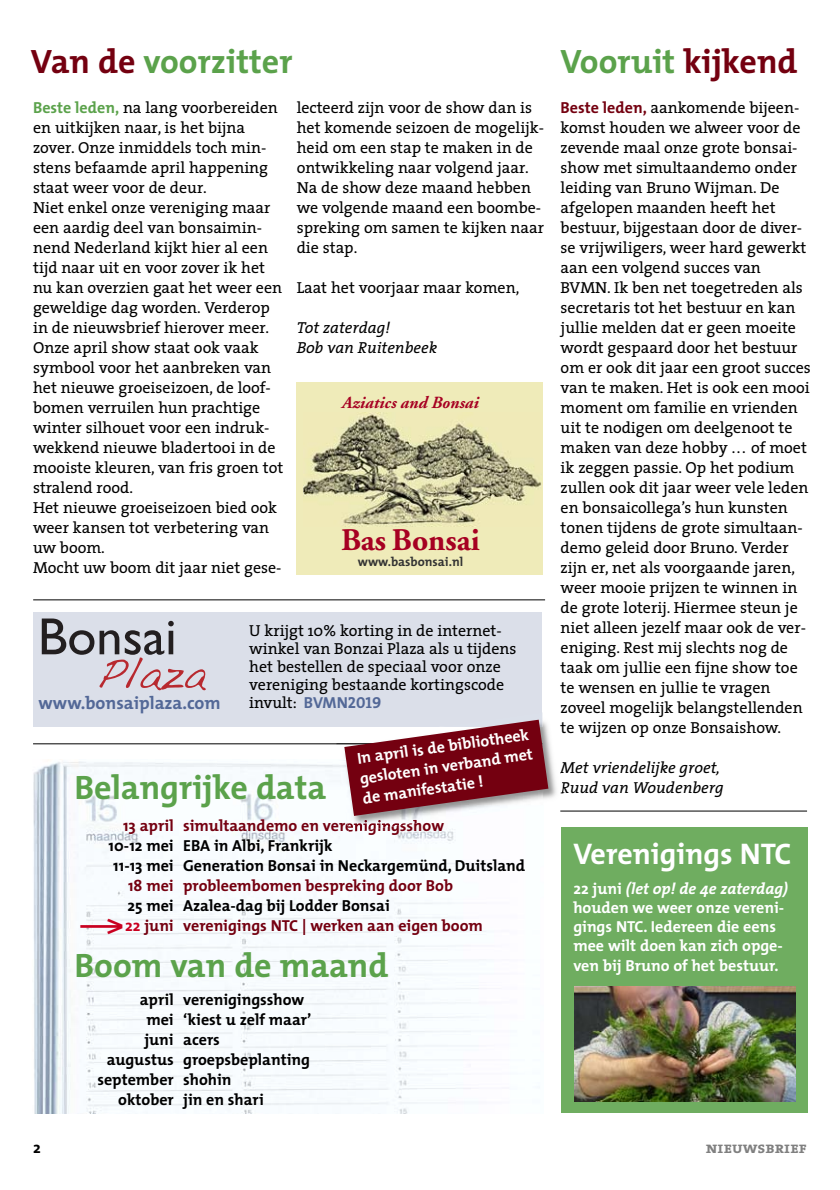
<style>
.page{position:relative;width:840px;height:1190px;background:#fff}
.page>*{position:absolute;margin:0;border:0;box-sizing:border-box;transform-origin:0 0}
.t1{font:52.4px "Gill Sans";color:#231f20}
.t2{font:700 34px "The Mix";color:#5ba24b}
.t3{font:700 31.4px "Adobe Garamond";color:#a60022}
.t4{font:700 30px "The Mix";color:#fff}
.t5{font:700 18px "The Mix";color:#536897}
.t6{font:italic 700 17px "Adobe Garamond";color:#a60022}
.t7{font:16px/20px "The Serif";color:#000}
.t8{font:700 16px/20px "The Mix";color:#000}
.t9{font:700 16px/19.2px "The Mix";color:#fff}
.t10{font:700 16px "The Mix";color:#740010}
.t11{font:italic 16px/20px "The Serif";color:#000}
.t12{font:16px "The Serif Bold Caps";color:#808080}
.t13{font:700 12.8px "The Mix";color:#333}
.s1{color:#740010}
.s2{font-family:"The Mix";font-weight:700;color:#740010}
.s3{font-family:"The Mix";font-weight:700;color:#5ba24b}
.s4{font-family:"The Mix";font-weight:700;color:#536897}
.s5{font-family:"The Serif Bold Caps";color:#536897}
.s6{color:#c90020}
.s7{font-style:italic}
</style>
<div class="page">
<img style="left:33px;top:761px;width:454px;height:353px">
<div style="left:34px;top:612px;width:508px;height:115px;background:#dbdfe9"></div>
<svg style="left:99px;top:657px;width:107px;height:34px"></svg>
<hr style="left:33px;top:599px;width:512px;height:1px;background:#000">
<hr style="left:33px;top:743px;width:509px;height:1px;background:#000">
<div style="left:297px;top:382px;width:246px;height:192px;background:#efebb9"></div>
<img style="left:304px;top:413px;width:237px;height:113px">
<div style="left:561px;top:827px;width:247px;height:286px;background:#6fad60"></div>
<img style="left:575px;top:986px;width:221px;height:115px">
<img style="left:336px;top:713px;width:220px;height:92px">
<img style="left:337px;top:748px;width:150px;height:85px">
<img style="left:440px;top:713px;width:102px;height:7px">
<svg style="left:560px;top:787px;width:4px;height:7px"></svg>
<svg style="left:344px;top:720px;width:204px;height:96px"></svg>
<hr style="left:560px;top:811px;width:247px;height:1px;background:#000">
<h2 class="t2" style="left:31px;top:49px;width:263px"><span class="s1">Van de</span> voorzitter</h2>
<h2 class="t2" style="left:561px;top:49px;width:238px">Vooruit <span class="s1">kijkend</span></h2>
<p class="t7" style="left:561px;top:100px;width:252px"><span class="s2">Beste leden,</span> aankomende bijeen&shy;komst houden we alweer voor de zevende maal onze grote bonsai&shy;show met simultaandemo onder leiding van Bruno Wijman. De afgelopen maanden heeft het bestuur, bijgestaan door de diver&shy;se vrijwiligers, weer hard gewerkt aan een volgend succes van<br>BVMN. Ik ben net toegetreden als secretaris tot het bestuur en kan jullie melden dat er geen moeite wordt gespaard door het bestuur om er ook dit jaar een groot succes van te maken. Het is ook een mooi moment om familie en vrien den uit te nodigen om deelgenoot te maken van deze hobby ... of moet ik zeggen passie. Op het podium zullen ook dit jaar weer vele leden en bonsaicollega’s hun kunsten tonen tijdens de grote simultaan&shy;demo geleid door Bruno. Verder zijn er, net als voorgaande jaren, weer mooie prijzen te winnen in de grote loterij. Hiermee steun je niet alleen jezelf maar ook de ver&shy;eniging. Rest mij slechts nog de taak om jullie een fijne show toe te wensen en jullie te vragen zoveel mogelijk belangstellenden te wijzen op onze Bonsaishow.</p>
<p class="t11" style="left:561px;top:760px;width:165px">Met vriendelijke groet,<br>Ruud van Woudenberg</p>
<p class="t7" style="left:33px;top:100px;width:252px"><span class="s3">Beste leden,</span> na lang voorbereiden en uitkijken naar, is het bijna zover. Onze inmiddels toch min&shy;stens befaamde april happening staat weer voor de deur.<br>Niet enkel onze vereniging maar een aardig deel van bonsaimin&shy;nend Nederland kijkt hier al een tijd naar uit en voor zover ik het nu kan overzien gaat het weer een geweldige dag worden. Verderop in de nieuwsbrief hierover meer.<br>Onze april show staat ook vaak symbool voor het aanbreken van het nieuwe groeiseizoen, de loof&shy;bomen verruilen hun prachtige winter silhouet voor een indruk&shy;wekkend nieuwe bladertooi in de mooiste kleuren, van fris groen tot stralend rood.<br>Het nieuwe groeiseizoen bied ook weer kansen tot verbetering van uw boom.<br>Mocht uw boom dit jaar niet gese-</p>
<p class="t7" style="left:297px;top:100px;width:249px">lecteerd zijn voor de show dan is het komende seizoen de mogelijk&shy;heid om een stap te maken in de ontwikkeling naar volgend jaar.<br>Na de show deze maand hebben we volgende maand een boombe&shy;spreking om samen te kijken naar die stap.</p>
<p class="t7" style="left:297px;top:280px;width:224px">Laat het voorjaar maar komen,</p>
<p class="t11" style="left:297px;top:320px;width:142px">Tot zaterdag!<br>Bob van Ruitenbeek</p>
<p class="t6" style="left:342px;top:396px;width:138px">Aziatics and Bonsai</p>
<h3 class="t3" style="left:341px;top:528px;width:140px">Bas Bonsai</h3>
<p class="t13" style="left:358px;top:556px;width:107px">www.basbonsai.nl</p>
<h1 class="t1" style="left:38px;top:619px;width:140px">Bonsai</h1>
<p class="t7" style="left:249px;top:623px;width:269px;line-height:18px">U krijgt 10% korting in de internet - winkel van Bonzai Plaza als u tijdens het bestellen de speciaal voor onze vereniging bestaande kortingscode</p>
<p class="t5" style="left:38px;top:695px;width:184px">www.bonsaiplaza.com</p>
<p class="t7" style="left:249px;top:694px;width:134px">invult: <span class="s4">BVMN</span><span class="s5">2019</span></p>
<p class="t9" style="left:356px;top:750px;width:176px;line-height:20px;text-align:justify;rotate:-8deg">In april is de bibliotheek gesloten in verband met de manifestatie !</p>
<h2 class="t2" style="left:75px;top:775px;width:253px">Belangrijke data</h2>
<p class="t10" style="left:123px;top:820px;width:322px">13 april simultaandemo en verenigingsshow</p>
<p class="t8" style="left:109px;top:838px;width:418px">10-12 mei EBA in Albi, Frankrijk<br>11-13 mei Generation Bonsai in Neckargemünd, Duitsland</p>
<p class="t10" style="left:128px;top:880px;width:326px">18 mei probleembomen bespreking door Bob</p>
<p class="t8" style="left:127px;top:898px;width:264px">25 mei Azalea-dag bij Lodder Bonsai</p>
<p class="t10" style="left:78px;top:920px;width:406px"><span class="s6">→22</span> juni verenigings NTC | werken aan eigen boom</p>
<h2 class="t2" style="left:75px;top:953px;width:315px">Boom van de maand</h2>
<p class="t8" style="left:140px;top:992px;width:166px">april verenigingsshow</p>
<p class="t8" style="left:146px;top:1012px;width:167px">mei ‘kiest u zelf maar’</p>
<p class="t8" style="left:144px;top:1032px;width:77px">juni acers</p>
<p class="t8" style="left:107px;top:1052px;width:205px">augustus groepsbeplanting</p>
<p class="t8" style="left:97px;top:1072px;width:136px">september shohin</p>
<p class="t8" style="left:118px;top:1092px;width:147px">oktober jin en shari</p>
<h3 class="t4" style="left:573px;top:842px;width:220px">Verenigings NTC</h3>
<p class="t9" style="left:573px;top:880px;width:216px">22 juni <span class="s7">(let op! de 4e zaterdag) </span>houden we weer onze vereni&shy;gings NTC. Iedereen die eens mee wilt doen kan zich opge&shy;ven bij Bruno of het bestuur.</p>
<p class="t8" style="left:33px;top:1139px;width:9px">2</p>
<p class="t12" style="left:706px;top:1138px;width:103px">nieuwsbrief</p>
</div>
